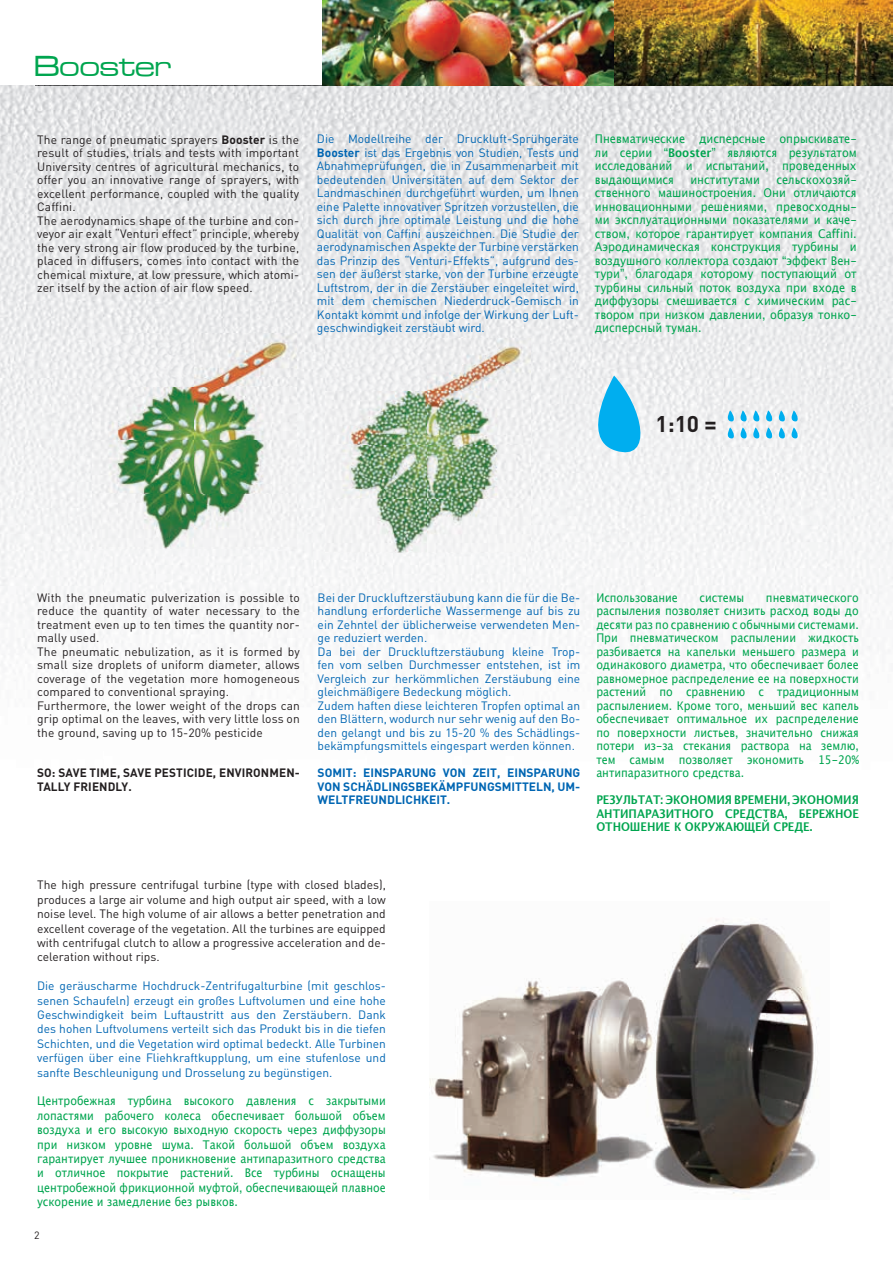
<style>
.page{position:relative;width:893px;height:1263px;background:#fff}
.page>*{position:absolute;margin:0;border:0;box-sizing:border-box;transform-origin:0 0}
.t1{font:500 expanded 30px "Microgramma Com";color:#00a54f}
.t2{font:700 22.5px "DIN";color:#231f20}
.t3{font:12px/13.5px "DIN";color:#0166b3;text-align:justify}
.t4{font:12px/13.5px "DIN";letter-spacing:.01em;color:#231f20}
.t5{font:12px/13.5px "Lucida Grande";color:#00a54f;text-align:justify;scale:.9 1}
.t6{font:12px/13.5px "Lucida Grande";color:#00a54f;text-align:justify;scale:.92 1}
.t7{font:700 12px/13.5px "Lucida Grande";color:#00a54f;text-align:justify;scale:.9 1}
.t8{font:700 12px/13.5px "DIN";color:#0166b3;text-align:justify}
.t9{font:700 12px/13.5px "DIN";letter-spacing:.01em;color:#231f20}
.t10{font:10.5px "DIN";color:#231f20}
.s1{font-weight:700}
</style>
<div class="page">
<img style="left:0;top:85px;width:893px;height:267px">
<img style="left:0;top:352px;width:104px;height:318px">
<img style="left:263px;top:352px;width:104px;height:312px">
<img style="left:526px;top:352px;width:367px;height:339px">
<img style="left:36px;top:85px;width:857px;height:1px">
<img style="left:322px;top:0;width:571px;height:85px">
<img style="left:92px;top:334px;width:205px;height:214px">
<img style="left:326px;top:338px;width:204px;height:215px">
<svg style="left:577px;top:375px;width:77px;height:87px"></svg>
<svg style="left:725px;top:410px;width:75px;height:30px"></svg>
<img style="left:429px;top:919px;width:390px;height:275px">
<h1 class="t1" style="left:34px;top:47px;width:138px">Booster</h1>
<p class="t4" style="left:37px;top:133px;width:263px">The range of pneumatic sprayers <span class="s1">Booster</span> is the result of studies, trials and tests with important University centres of agricultural mechanics, to offer you an innovative range of sprayers, with excellent performance, coupled with the quality Caffini.<br>The aerodynamics shape of the turbine and con&shy;veyor air exalt “Venturi effect” principle, whereby the very strong air flow produced by the turbine, placed in diffusers, comes into contact with the chemical mixture, at low pressure, which atomi&shy;zer itself by the action of air flow speed.</p>
<p class="t3" style="left:317px;top:132px;width:263px">Die Modellreihe der Druckluft-Sprühgeräte <span class="s1">Booster</span> ist das Ergebnis von Studien, Tests und Abnahmeprüfungen, die in Zusammenarbeit mit bedeutenden Universitäten auf dem Sektor der Landmaschinen durchgeführt wurden, um Ihnen eine Palette innovativer Spritzen vorzustellen, die sich durch jhre optimale Leistung und die hohe Qualität von Caffini auszeichnen. Die Studie der aerodynamischen Aspekte der Turbine verstärken das Prinzip des “Venturi-Effekts”, aufgrund des&shy;sen der äußerst starke, von der Turbine erzeugte Luftstrom, der in die Zerstäuber eingeleitet wird, mit dem chemischen Niederdruck-Gemisch in Kontakt kommt und infolge der Wirkung der Luft&shy;geschwindigkeit zerstäubt wird.</p>
<p class="t6" style="left:595px;top:132px;width:286px">Пневматические дисперсные опрыскивате&shy;ли серии “<span class="s1">Booster</span>” являются результатом исследований и испытаний, проведенных выдающимися</p>
<p class="t6" style="left:595px;top:173px;width:286px;text-indent:182px">сельскохозяй&shy;ственного машиностроения. Они отличаются инновационными решениями, превосходны&shy;ми эксплуатационными показателями и каче&shy;ством, которое гарантирует компания Caffini.<br>Аэродинамическая конструкция турбины и воздушного коллектора создают “эффект Вен&shy;тури”, благодаря которому поступающий от турбины сильный поток воздуха при входе в диффузоры смешивается с химическим рас&shy;твором при низком давлении, образуя тонко&shy;дисперсный туман.</p>
<p class="t6" style="left:690px;top:173px;width:77px">институтами</p>
<h2 class="t2" style="left:655px;top:409px;width:63px">1:10 =</h2>
<p class="t4" style="left:37px;top:591px;width:264px">With the pneumatic pulverization is possible to reduce the quantity of water necessary to the treatment even up to ten times the quantity nor&shy;mally used.<br>The pneumatic nebulization, as it is formed by small size droplets of uniform diameter, allows coverage of the vegetation more homogeneous compared to conventional spraying.<br>Furthermore, the lower weight of the drops can grip optimal on the leaves, with very little loss on the ground, saving up to 15-20% pesticide</p>
<p class="t9" style="left:37px;top:766px;width:264px">SO: SAVE TIME, SAVE PESTICIDE, ENVIRONMEN-<br>TALLY FRIENDLY.</p>
<p class="t3" style="left:318px;top:591px;width:264px;text-align:left">Bei der Druckluftzerstäubung kann die für die Be&shy;handlung erforderliche Wassermenge auf bis zu ein Zehntel der üblicherweise verwendeten Men&shy;ge reduziert werden.<br>Da bei der Druckluftzerstäubung kleine Trop&shy;fen vom selben Durchmesser entstehen, ist im Vergleich zur herkömmlichen Zerstäubung eine gleichmäßigere Bedeckung möglich.<br>Zudem haften diese leichteren Tropfen optimal an den Blättern, wodurch nur sehr wenig auf den Bo&shy;den gelangt und bis zu 15-20 % des Schädlings&shy;bekämpfungsmittels eingespart werden können.</p>
<p class="t8" style="left:318px;top:766px;width:264px">SOMIT: EINSPARUNG VON ZEIT, EINSPARUNG VON SCHÄDLINGSBEKÄMPFUNGSMITTELN, UM-WELTFREUNDLICHKEIT.</p>
<p class="t5" style="left:596px;top:591px;width:92px">Использование</p>
<p class="t5" style="left:699px;top:591px;width:51px">системы</p>
<p class="t5" style="left:596px;top:591px;width:293px;text-indent:170px">пневматического распыления позволяет снизить расход воды до десяти раз по сравнению с обычными системами.<br>При пневматическом распылении жидкость разбивается на капельки меньшего размера и одинакового диаметра, что обеспечивает более равномерное распределение ее на поверхности растений по сравнению с традиционным распылением. Кроме того, меньший вес капель обеспечивает оптимальное их распределение по поверхности листьев, значительно снижая потери из-за стекания раствора на землю, тем самым позволяет экономить 15-20% антипаразитного средства.</p>
<p class="t7" style="left:596px;top:793px;width:293px">РЕЗУЛЬТАТ: ЭКОНОМИЯ ВРЕМЕНИ, ЭКОНОМИЯ АНТИПАРАЗИТНОГО СРЕДСТВА, БЕРЕЖНОЕ ОТНОШЕНИЕ К ОКРУЖАЮЩЕЙ СРЕДЕ.</p>
<p class="t4" style="left:37px;top:878px;width:350px;line-height:14.4px;text-align:justify">The high pressure centrifugal turbine (type with closed blades), produces a large air volume and high output air speed, with a low noise level. The high volume of air allows a better penetration and excellent coverage of the vegetation. All the turbines are equipped with centrifugal clutch to allow a progressive acceleration and de&shy;celeration without rips.</p>
<p class="t3" style="left:37px;top:979px;width:350px;line-height:14.4px">Die geräuscharme Hochdruck-Zentrifugalturbine (mit geschlos&shy;senen Schaufeln) erzeugt ein großes Luftvolumen und eine hohe Geschwindigkeit beim Luftaustritt aus den Zerstäubern. Dank des hohen Luftvolumens verteilt sich das Produkt bis in die tiefen Schichten, und die Vegetation wird optimal bedeckt. Alle Turbinen verfügen über eine Fliehkraftkupplung, um eine stufenlose und sanfte Beschleunigung und Drosselung zu begünstigen.</p>
<p class="t5" style="left:37px;top:1094px;width:389px;line-height:14.4px">Центробежная турбина высокого давления с закрытыми лопастями рабочего колеса обеспечивает большой объем воздуха и его высокую выходную скорость через диффузоры при низком уровне шума. Такой большой объем воздуха гарантирует лучшее проникновение антипаразитного средства и отличное покрытие растений. Все турбины оснащены центробежной фрикционной муфтой, обеспечивающей плавное ускорение и замедление без рывков.</p>
<p class="t10" style="left:34px;top:1229px;width:7px">2</p>
</div>
